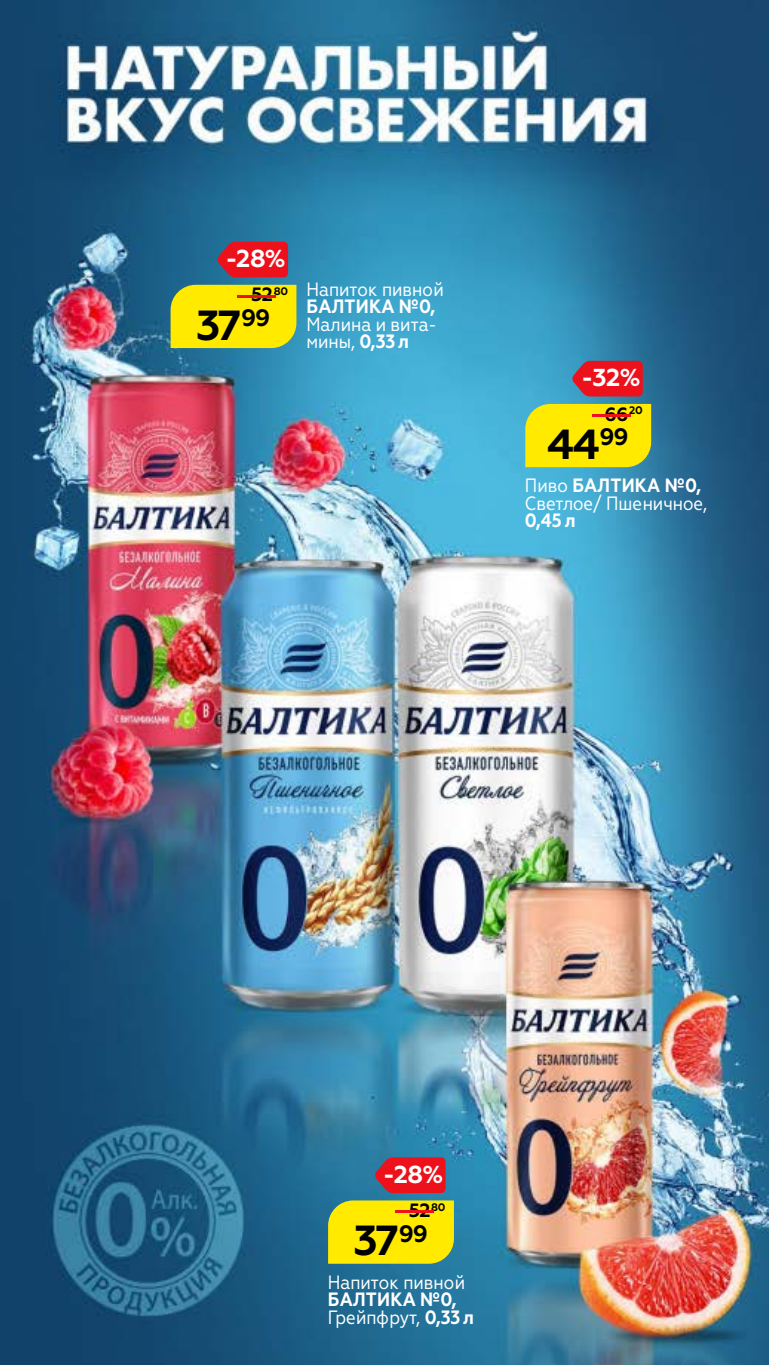
<style>
.page{position:relative;width:769px;height:1365px;background:#fff}
.page>*{position:absolute;margin:0;border:0;box-sizing:border-box;transform-origin:0 0}
.t1{font:700 44.98px "Geometria";color:#000}
.t2{font:700 42px "Geometria";color:#000}
.t3{font:700 24.5px "Geometria";color:#fff}
.t4{font:700 23.45px "Geometria";color:#fff}
.t5{font:19.25px/17.5px "Geometria Narrow";color:#fff}
.t6{font:700 19.25px "Geometria";color:#000}
.t7{font:700 17.15px "Geometria";color:#000}
.t8{font:700 17.15px "Geometria";color:#ed111c;scale:5.5 1}
.t9{font:700 10.85px "Geometria";color:#000}
.s1{font-size:19.25px;color:#ed111c}
.s2{font-weight:700}
</style>
<div class="page">
<img style="left:0;top:0;width:769px;height:1364px">
<svg style="left:525px;top:355px;width:133px;height:112px"></svg>
<svg style="left:327px;top:1151px;width:133px;height:112px"></svg>
<svg style="left:170px;top:236px;width:133px;height:112px"></svg>
<p class="t4" style="left:225px;top:240px;width:65px">-00%</p>
<p class="t3" style="left:225px;top:244px;width:61px">-28%</p>
<p class="t9" style="left:225px;top:285px;width:64px"><span class="s1">-</span>80</p>
<p class="t6" style="left:251px;top:283px;width:23px">52</p>
<p class="t7" style="left:244px;top:284px;width:39px">00<sup>00</sup></p>
<p class="t8" style="left:234px;top:284px;width:10px">-</p>
<p class="t1" style="left:188px;top:295px;width:96px">00<sup>00</sup></p>
<p class="t2" style="left:196px;top:300px;width:76px">37<sup>99</sup></p>
<p class="t5" style="left:306px;top:280px;width:139px">Напиток пивной<br><span class="s2">БАЛТИКА №0,<br></span>Малина и вита&shy;мины, <span class="s2">0,33 л</span></p>
<p class="t4" style="left:580px;top:359px;width:65px">-00%</p>
<p class="t3" style="left:581px;top:363px;width:60px">-32%</p>
<p class="t9" style="left:580px;top:404px;width:64px"><span class="s1">-</span>20</p>
<p class="t6" style="left:604px;top:402px;width:25px">66</p>
<p class="t7" style="left:599px;top:403px;width:39px">00<sup>00</sup></p>
<p class="t8" style="left:589px;top:403px;width:10px">-</p>
<p class="t1" style="left:543px;top:414px;width:96px">00<sup>00</sup></p>
<p class="t2" style="left:547px;top:419px;width:83px">44<sup>99</sup></p>
<p class="t5" style="left:525px;top:476px;width:184px">Пиво <span class="s2">БАЛТИКА №0,<br></span>Светлое/ Пшеничное,<br><span class="s2">0,45 л</span></p>
<p class="t4" style="left:382px;top:1155px;width:65px">-00%</p>
<p class="t3" style="left:383px;top:1159px;width:61px">-28%</p>
<p class="t9" style="left:383px;top:1200px;width:64px"><span class="s1">-</span>80</p>
<p class="t6" style="left:409px;top:1198px;width:23px">52</p>
<p class="t7" style="left:401px;top:1199px;width:39px">00<sup>00</sup></p>
<p class="t8" style="left:391px;top:1199px;width:10px">-</p>
<p class="t1" style="left:345px;top:1210px;width:96px">00<sup>00</sup></p>
<p class="t2" style="left:354px;top:1215px;width:76px">37<sup>99</sup></p>
<p class="t5" style="left:328px;top:1272px;width:148px">Напиток пивной<br><span class="s2">БАЛТИКА №0,<br></span>Грейпфрут, <span class="s2">0,33 л</span></p>
</div>
